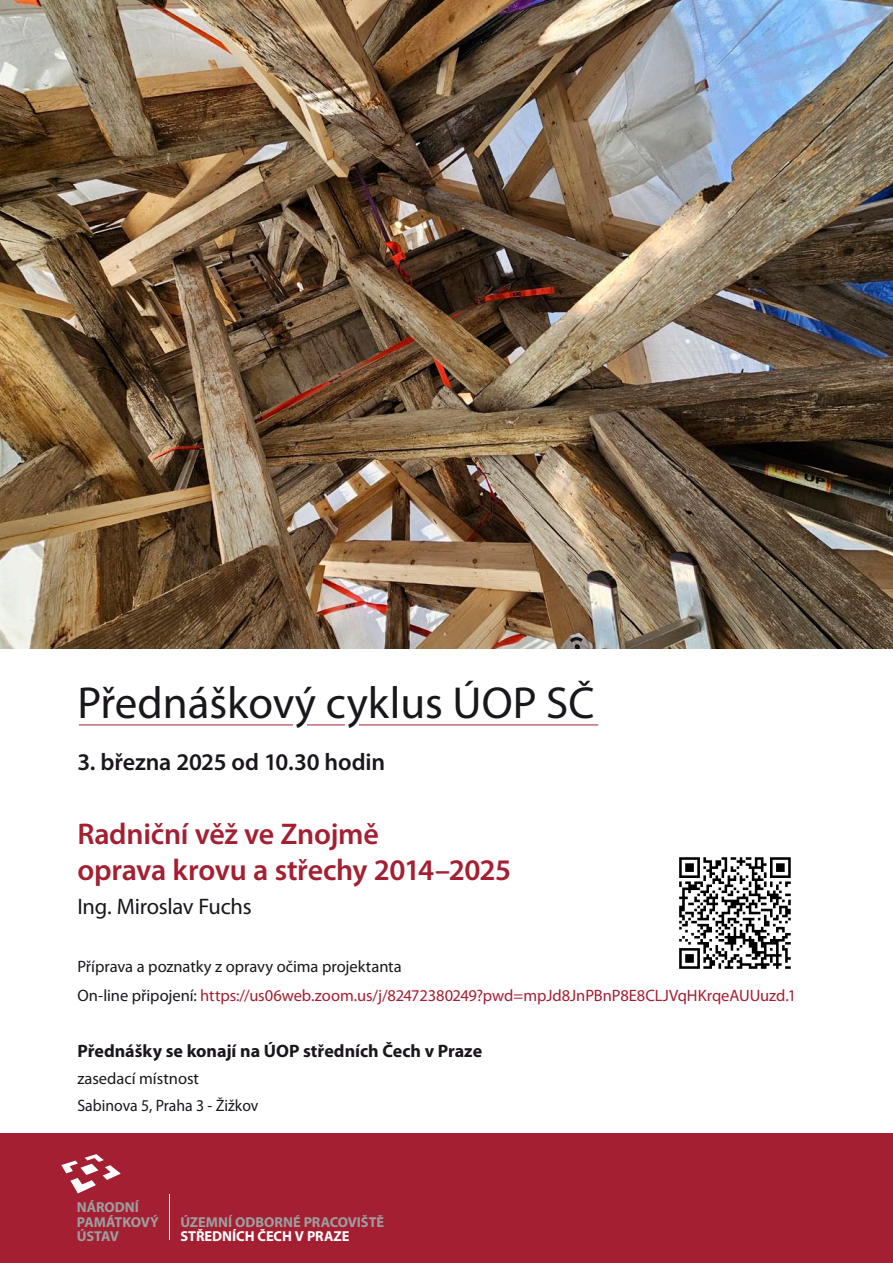
<style>
.page{position:relative;width:893px;height:1263px;background:#fff}
.page>*{position:absolute;margin:0;border:0;box-sizing:border-box;transform-origin:0 0}
.t1{font:45px "Myriad Pro";color:#1a171c}
.t2{font:600 30px/36px "Myriad Pro";letter-spacing:-.01em;color:#a41f31}
.t3{font:600 24px "Myriad Pro";letter-spacing:-.01em;color:#1a171c}
.t4{font:22.5px "Myriad Pro";letter-spacing:-.01em;color:#1a171c}
.t5{font:700 18px "Myriad Pro";color:#1a171c}
.t6{font:16.5px/29.1px "Myriad Pro";letter-spacing:-.005em;color:#a41f31}
.t7{font:16.5px/27px "Myriad Pro";color:#1a171c}
.t8{font:700 14.4px/14.1px "Myriad Pro";letter-spacing:-.005em;color:#9d9ea0}
.t9{font:700 14.4px "Myriad Pro";letter-spacing:-.005em;color:#fff}
.s1{color:#1a171c}
</style>
<div class="page">
<div style="left:0;top:1133px;width:893px;height:130px;background:#a41f31"></div>
<svg style="left:61px;top:1154px;width:60px;height:39px"></svg>
<hr style="left:169px;top:1194px;width:1px;height:46px;background:#fff">
<svg style="left:679px;top:857px;width:112px;height:112px"></svg>
<img style="left:0;top:0;width:893px;height:649px">
<hr style="left:79px;top:724px;width:519px;height:1px;background:#a41f31">
<div style="left:293px;top:723px;width:14px;height:7px;background:#fff"></div>
<div style="left:345px;top:723px;width:13px;height:7px;background:#fff"></div>
<h1 class="t1" style="left:77px;top:675px;width:519px">Přednáškový cyklus ÚOP SČ</h1>
<h3 class="t3" style="left:77px;top:747px;width:309px">3. března 2025 od 10.30 hodin</h3>
<h2 class="t2" style="left:77px;top:816px;width:435px">Radniční věž ve Znojmě<br>oprava krovu a střechy 2014–2025</h2>
<h3 class="t4" style="left:77px;top:893px;width:176px">Ing. Miroslav Fuchs</h3>
<p class="t6" style="left:77px;top:952px;width:720px"><span class="s1">Příprava a poznatky z opravy očima projektanta<br>On-line připojení:</span> https://us06web.zoom.us/j/82472380249?pwd=mpJd8JnPBnP8E8CLJVqHKrqeAUUuzd.1</p>
<p class="t5" style="left:77px;top:1039px;width:406px">Přednášky se konají na ÚOP středních Čech v Praze</p>
<p class="t7" style="left:77px;top:1065px;width:183px">zasedací místnost<br>Sabinova 5, Praha 3 - Žižkov</p>
<p class="t8" style="left:77px;top:1200px;width:84px">NÁRODNÍ<br>PAMÁTKOVÝ<br>ÚSTAV</p>
<p class="t8" style="left:180px;top:1214px;width:205px">ÚZEMNÍ ODBORNÉ PRACOVIŠTĚ</p>
<p class="t9" style="left:180px;top:1226px;width:171px">STŘEDNÍCH ČECH V PRAZE</p>
</div>
